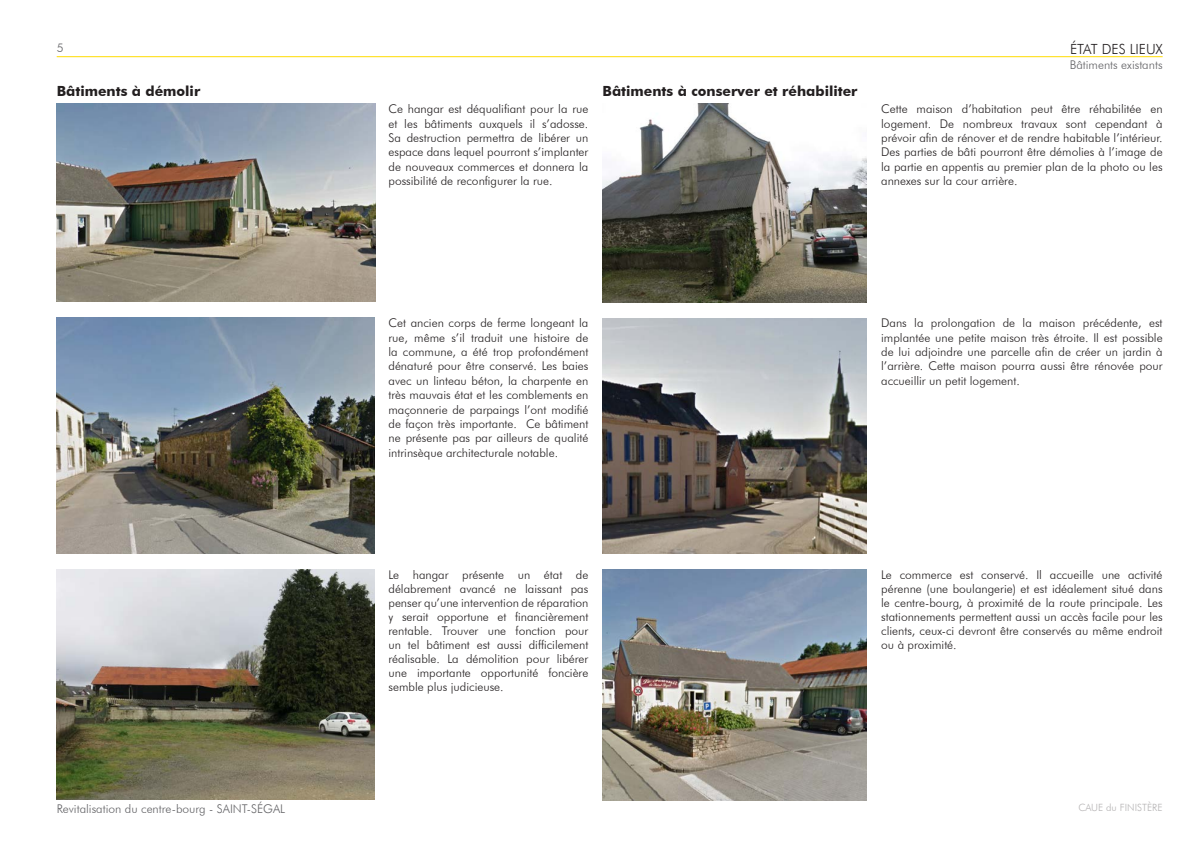
<style>
.page{position:relative;width:1191px;height:842px;background:#fff}
.page>*{position:absolute;margin:0;border:0;box-sizing:border-box;transform-origin:0 0}
.t1{font:700 14px "Futura BT";color:#231f20}
.t2{font:300 14px "Futura BT";color:#231f20}
.t3{font:300 12px/14.4px "Futura BT";color:#231f20;text-align:justify}
.t4{font:300 12px "Futura BT";color:#636366}
.t5{font:300 10px "Futura BT";color:#b4b2b3}
</style>
<div class="page">
<hr style="left:57px;top:56px;width:1105px;height:1px;background:#ffdc01">
<img style="left:56px;top:104px;width:319px;height:198px">
<img style="left:57px;top:317px;width:317px;height:237px">
<img style="left:57px;top:570px;width:317px;height:229px">
<img style="left:602px;top:104px;width:264px;height:198px">
<img style="left:602px;top:318px;width:264px;height:236px">
<img style="left:602px;top:570px;width:264px;height:231px">
<p class="t4" style="left:57px;top:41px;width:8px">5</p>
<p class="t1" style="left:57px;top:82px;width:145px">Bâtiments à démolir</p>
<p class="t1" style="left:602px;top:82px;width:256px">Bâtiments à conserver et réhabiliter</p>
<p class="t3" style="left:388px;top:102px;width:201px">Ce hangar est déqualifiant pour la rue et les bâtiments auxquels il s’adosse.<br>Sa destruction permettra de libérer un espace dans lequel pourront s’implanter de nouveaux commerces et donnera la possibilité de reconfigurer la rue.</p>
<p class="t2" style="left:1070px;top:40px;width:94px">ÉTAT DES LIEUX</p>
<p class="t4" style="left:1069px;top:57px;width:94px">Bâtiments existants</p>
<p class="t3" style="left:881px;top:102px;width:283px">Cette maison d’habitation peut être réhabilitée en logement. De nombreux travaux sont cependant à prévoir afin de rénover et de rendre habitable l’intérieur.<br>Des parties de bâti pourront être démolies à l’image de la partie en appentis au premier plan de la photo ou les annexes sur la cour arrière.</p>
<p class="t3" style="left:388px;top:316px;width:201px">Cet ancien corps de ferme longeant la rue, même s’il traduit une histoire de la commune, a été trop profondément dénaturé pour être conservé. Les baies avec un linteau béton, la charpente en très mauvais état et les comblements en maçonnerie de parpaings l’ont modifié de façon très importante. Ce bâtiment ne présente pas par ailleurs de qualité intrinsèque architecturale notable.</p>
<p class="t3" style="left:388px;top:568px;width:201px;line-height:14px">Le hangar présente un état de délabrement avancé ne laissant pas penser qu’une intervention de réparation y serait opportune et financièrement rentable. Trouver une fonction pour un tel bâtiment est aussi difficilement réalisable. La démolition pour libérer une importante opportunité foncière semble plus judicieuse.</p>
<p class="t3" style="left:881px;top:316px;width:283px">Dans la prolongation de la maison précédente, est implantée une petite maison très étroite. Il est possible de lui adjoindre une parcelle afin de créer un jardin à l’arrière. Cette maison pourra aussi être rénovée pour accueillir un petit logement.</p>
<p class="t3" style="left:881px;top:568px;width:283px;line-height:14px">Le commerce est conservé. Il accueille une activité pérenne (une boulangerie) et est idéalement situé dans le centre-bourg, à proximité de la route principale. Les stationnements permettent aussi un accès facile pour les clients, ceux-ci devront être conservés au même endroit ou à proximité.</p>
<p class="t4" style="left:57px;top:801px;width:230px">Revitalisation du centre-bourg - SAINT-SÉGAL</p>
<p class="t5" style="left:1078px;top:801px;width:86px">CAUE du FINISTÈRE</p>
</div>
